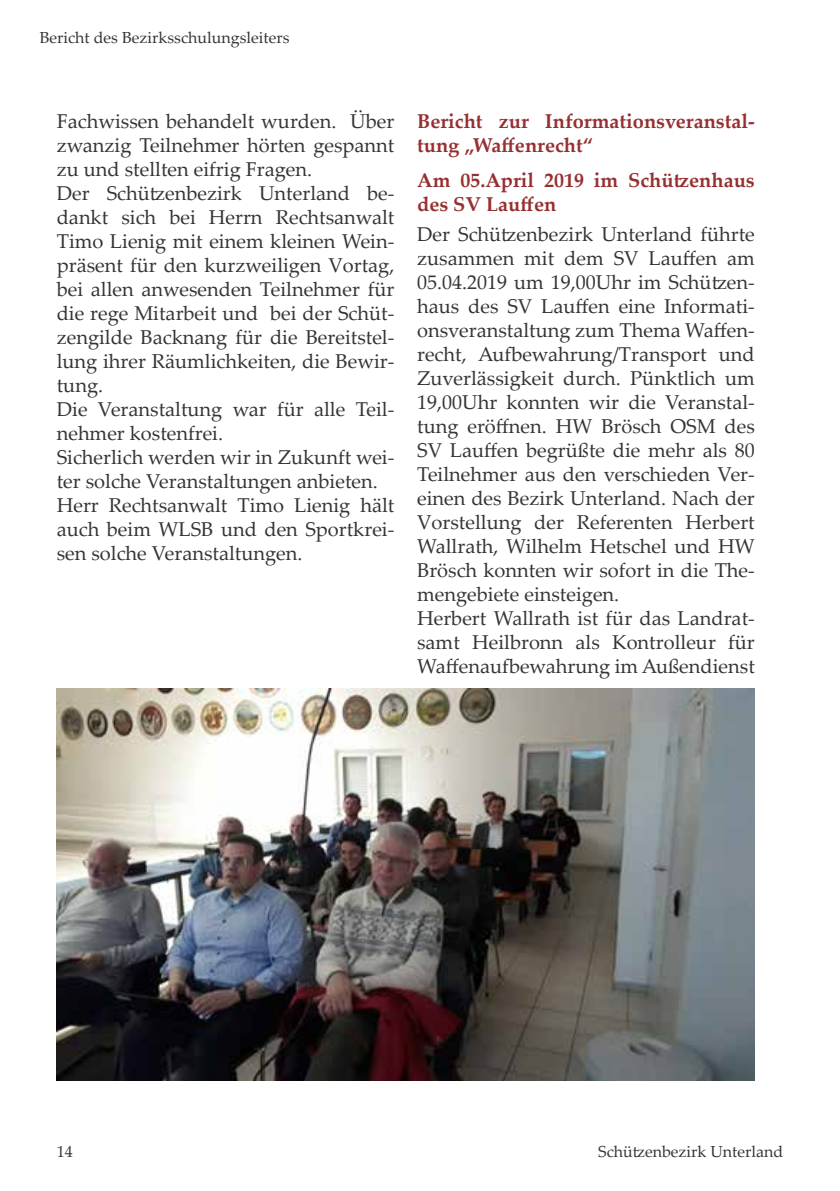
<style>
.page{position:relative;width:840px;height:1191px;background:#fff}
.page>*{position:absolute;margin:0;border:0;box-sizing:border-box;transform-origin:0 0}
.t1{font:20px/24px "Palatino Linotype";color:#363536;text-align:justify}
.Hervorhebung{font:700 20px/24px "Palatino Linotype";color:#972f31}
.t2{font:16px "Palatino Linotype";color:#363536}
</style>
<div class="page">
<img style="left:57px;top:688px;width:697px;height:392px">
<p class="t2" style="left:40px;top:26px;width:251px">Bericht des Bezirksschulungsleiters</p>
<p class="t1" style="left:57px;top:108px;width:339px">Fachwissen behandelt wurden. Über zwanzig Teilnehmer hörten gespannt zu und stellten eifrig Fragen.</p>
<p class="t1" style="left:57px;top:180px;width:339px">Der Schützenbezirk Unterland be&shy;dankt sich bei Herrn Rechtsanwalt Timo Lienig mit einem kleinen Wein&shy;präsent für den kurzweiligen Vortag, bei allen anwesenden Teilnehmer für die rege Mitarbeit und bei der Schüt&shy;zengilde Backnang für die Bereitstel&shy;lung ihrer Räumlichkeiten, die Bewir&shy;tung.</p>
<p class="t1" style="left:57px;top:396px;width:339px">Die Veranstaltung war für alle Teil&shy;nehmer kostenfrei.</p>
<p class="t1" style="left:57px;top:444px;width:339px">Sicherlich werden wir in Zukunft wei&shy;ter solche Veranstaltungen anbieten.</p>
<p class="t1" style="left:57px;top:492px;width:339px">Herr Rechtsanwalt Timo Lienig hält auch beim WLSB und den Sportkrei&shy;sen solche Veranstaltungen.</p>
<p class="Hervorhebung" style="left:417px;top:109px;width:339px">Bericht zur Informationsveranstal&shy;tung „Waffenrecht“</p>
<p class="Hervorhebung" style="left:417px;top:168px;width:339px">Am 05.April 2019 im Schützenhaus des SV Lauffen</p>
<p class="t1" style="left:417px;top:221px;width:339px">Der Schützenbezirk Unterland führte zusammen mit dem SV Lauffen am 05.04.2019 um 19,00Uhr im Schützen&shy;haus des SV Lauffen eine Informati&shy;onsveranstaltung zum Thema Waffen&shy;recht, Aufbewahrung/Transport und Zuverlässigkeit durch. Pünktlich um 19,00Uhr konnten wir die Veranstal&shy;tung eröffnen. HW Brösch OSM des SV Lauffen begrüßte die mehr als 80<br>Teilnehmer aus den verschieden Ver&shy;einen des Bezirk Unterland. Nach der Vorstellung der Referenten Herbert Wallrath, Wilhelm Hetschel und HW Brösch konnten wir sofort in die The&shy;mengebiete einsteigen.</p>
<p class="t1" style="left:417px;top:605px;width:339px">Herbert Wallrath ist für das Landrat&shy;samt Heilbronn als Kontrolleur für Waffenaufbewahrung im Außendienst</p>
<p class="t2" style="left:57px;top:1140px;width:17px">14</p>
<p class="t2" style="left:598px;top:1140px;width:186px">Schützenbezirk Unterland</p>
</div>
